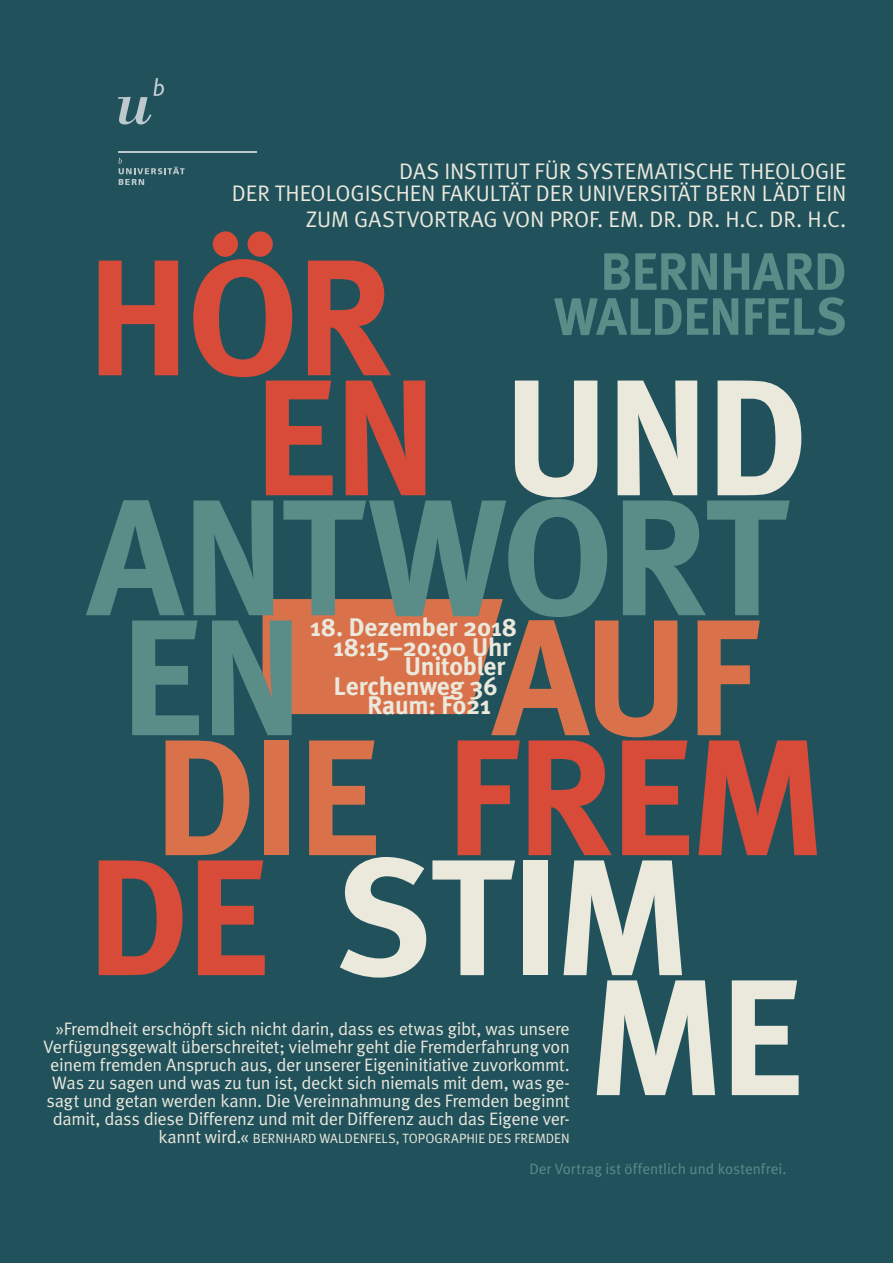
<style>
.page{position:relative;width:893px;height:1263px;background:#21525c}
.page>*{position:absolute;margin:0;border:0;box-sizing:border-box;transform-origin:0 0}
.t1{font:700 165px "Meta";letter-spacing:-.015em;color:#ebe8dc}
.t2{font:700 165px "Meta";letter-spacing:-.015em;color:#d84b39}
.t3{font:700 165px "Meta";letter-spacing:-.015em;color:#5a8c88}
.t4{font:700 165px "Meta";color:#d9724b}
.t5{font:700 52.5px/45px "Meta";letter-spacing:-.005em;color:#5a8c88;text-align:right}
.t6{font:700 25.5px "Meta";letter-spacing:-.01em;color:#ebe8dc}
.t7{font:22.5px/22.5px "Meta Normal";color:#ebe8dc;text-align:right}
.t8{font:18px/18px "Meta Normal";letter-spacing:-.02em;color:#ebe8dc;text-align:right}
.t9{font:15px "Meta Normal";color:#5a8c88}
.t10{font:13.5px "Meta Normal";letter-spacing:.005em;color:#ebe8dc}
.s1{color:#d84b39}
.s2{color:#5a8c88}
.s3{color:#d9724b}
.s4{font-size:18px}
</style>
<div class="page">
<svg style="left:263px;top:599px;width:240px;height:115px;background:#cd704c"></svg>
<svg style="left:118px;top:78px;width:46px;height:46px"></svg>
<hr style="left:118px;top:152px;width:138px;height:1px;background:#bdc9cc">
<svg style="left:118px;top:158px;width:67px;height:27px"></svg>
<p class="t7" style="left:232px;top:159px;width:616px">DAS INSTITUT FÜR SYSTEMATISCHE THEOLOGIE<br>DER THEOLOGISCHEN FAKULTÄT DER UNIVERSITÄT BERN LÄDT EIN</p>
<p class="t7" style="left:306px;top:207px;width:542px">ZUM GASTVORTRAG VON PROF. EM. DR. DR. H.C. DR. H.C.</p>
<h2 class="t5" style="left:554px;top:248px;width:294px">BERNHARD<br>WALDENFELS</h2>
<h1 class="t2" style="left:87px;top:214px;width:307px">HÖR</h1>
<h1 class="t1" style="left:254px;top:333px;width:555px"><span class="s1">EN</span> UND</h1>
<h1 class="t3" style="left:87px;top:453px;width:701px">ANTWORT</h1>
<h1 class="t4" style="left:121px;top:573px;width:639px"><span class="s2">EN</span> AUF</h1>
<h1 class="t2" style="left:154px;top:693px;width:673px"><span class="s3">DIE</span> FREM</h1>
<h1 class="t1" style="left:87px;top:813px;width:605px"><span class="s1">DE</span> STIM</h1>
<h1 class="t1" style="left:588px;top:933px;width:215px">ME</h1>
<h3 class="t6" style="left:310px;top:611px;width:208px">18. Dezember 2018</h3>
<h3 class="t6" style="left:333px;top:631px;width:179px">18:15–20:00 Uhr</h3>
<h3 class="t6" style="left:405px;top:650px;width:102px">Unitobler</h3>
<h3 class="t6" style="left:334px;top:670px;width:165px">Lerchenweg 36</h3>
<h3 class="t6" style="left:368px;top:689px;width:125px">Raum: F021</h3>
<p class="t8" style="left:44px;top:1020px;width:528px">»Fremdheit erschöpft sich nicht darin, dass es etwas gibt, was unsere Verfügungsgewalt überschreitet; vielmehr geht die Fremderfahrung von einem fremden Anspruch aus, der unserer Eigeninitiative zuvorkommt.<br>Was zu sagen und was zu tun ist, deckt sich niemals mit dem, was ge&shy;sagt und getan werden kann. Die Vereinnahmung des Fremden beginnt damit, dass diese Differenz und mit der Differenz auch das Eigene ver-</p>
<p class="t10" style="left:159px;top:1131px;width:413px"><span class="s4">kannt wird.«</span> BERNHARD WALDENFELS, TOPOGRAPHIE DES FREMDEN</p>
<p class="t9" style="left:529px;top:1160px;width:259px">Der Vortrag ist öffentlich und kostenfrei.</p>
</div>
